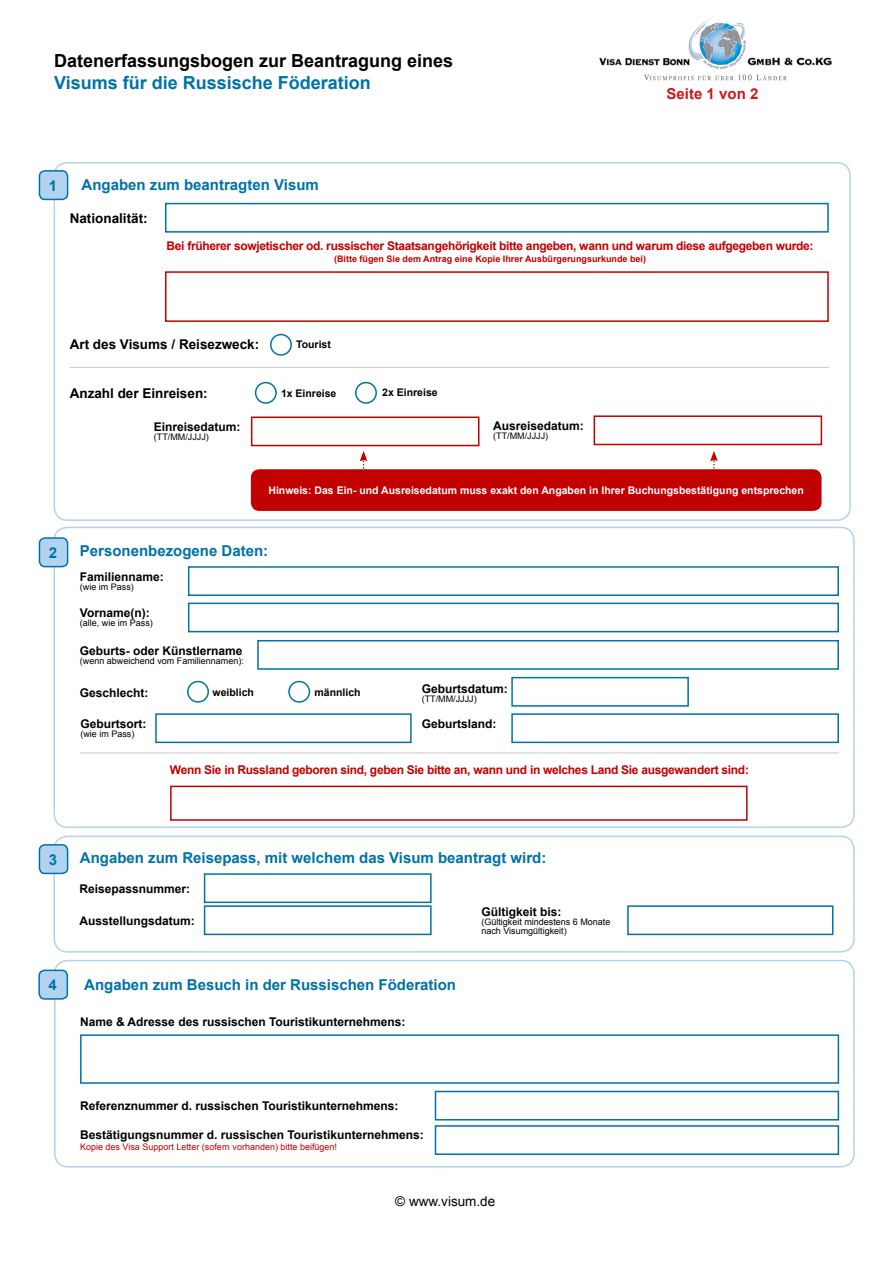
<style>
.page{position:relative;width:893px;height:1263px;background:#fff}
.page>*{position:absolute;margin:0;border:0;box-sizing:border-box;transform-origin:0 0}
.t1{font:700 18px "Arial";color:#000}
.t2{font:700 18px "Arial";color:#0072a6}
.t3{font:700 15px "Arial";color:#0072a6}
.t4{font:700 15px "Arial";color:#cd171a}
.t5{font:700 13.5px "Arial";color:#000}
.t6{font:13.5px "Arial";color:#000}
.t7{font:700 12px "Arial";color:#000}
.t8{font:700 12px "Arial";letter-spacing:-.025em;color:#c10000}
.t9{font:700 10.5px "Arial";color:#fff}
.t10{font:700 10.5px "Arial";color:#000}
.t11{font:9px/9px "Arial";color:#000}
.t12{font:700 9px "Arial";color:#c10000}
.t13{font:9px "Arial";color:#c10000}
</style>
<div class="page">
<img style="left:599px;top:18px;width:233px;height:63px">
<div style="left:54px;top:162px;width:797px;height:359px;border:2px solid #b1d3ef;border-radius:13px"></div>
<div style="left:39px;top:171px;width:29px;height:28px;background:#b1d3ef;border-radius:6px"></div>
<div style="left:39px;top:170px;width:29px;height:30px;border:2px solid #0072a6;border-radius:6px"></div>
<div style="left:270px;top:334px;width:22px;height:22px;border:2px solid #0072a6;border-radius:50%"></div>
<div style="left:255px;top:382px;width:22px;height:22px;border:2px solid #0072a6;border-radius:50%"></div>
<div style="left:355px;top:382px;width:22px;height:22px;border:2px solid #0072a6;border-radius:50%"></div>
<div style="left:594px;top:415px;width:228px;height:30px;background:#fff;border:2px solid #c10000"></div>
<hr style="left:70px;top:367px;width:759px;height:1px;background:#c8c8c8">
<div style="left:251px;top:416px;width:228px;height:30px;background:#fff;border:2px solid #c10000"></div>
<svg style="left:360px;top:451px;width:7px;height:18px"></svg>
<svg style="left:710px;top:451px;width:8px;height:18px"></svg>
<div style="left:54px;top:527px;width:801px;height:301px;border:2px solid #b1d3ef;border-radius:13px"></div>
<div style="left:39px;top:538px;width:29px;height:29px;background:#b1d3ef;border-radius:6px"></div>
<div style="left:39px;top:537px;width:29px;height:30px;border:2px solid #0072a6;border-radius:6px"></div>
<div style="left:188px;top:566px;width:651px;height:30px;background:#fff;border:2px solid #0072a6"></div>
<div style="left:188px;top:603px;width:651px;height:29px;background:#fff;border:2px solid #0072a6"></div>
<div style="left:257px;top:640px;width:582px;height:30px;background:#fff;border:2px solid #0072a6"></div>
<hr style="left:80px;top:752px;width:759px;height:1px;background:#c8c8c8">
<div style="left:54px;top:836px;width:801px;height:116px;border:2px solid #b1d3ef;border-radius:13px"></div>
<div style="left:39px;top:845px;width:29px;height:28px;background:#b1d3ef;border-radius:6px"></div>
<div style="left:39px;top:844px;width:29px;height:30px;border:2px solid #0072a6;border-radius:6px"></div>
<div style="left:204px;top:873px;width:228px;height:30px;background:#fff;border:2px solid #0072a6"></div>
<div style="left:204px;top:905px;width:228px;height:30px;background:#fff;border:2px solid #0072a6"></div>
<div style="left:627px;top:905px;width:206px;height:30px;background:#fff;border:2px solid #0072a6"></div>
<div style="left:54px;top:960px;width:801px;height:207px;border:2px solid #b1d3ef;border-radius:13px"></div>
<div style="left:80px;top:1034px;width:759px;height:50px;background:#fff;border:2px solid #0072a6"></div>
<div style="left:435px;top:1091px;width:404px;height:29px;background:#fff;border:2px solid #0072a6"></div>
<div style="left:435px;top:1125px;width:404px;height:30px;background:#fff;border:2px solid #0072a6"></div>
<div style="left:39px;top:970px;width:28px;height:29px;background:#b1d3ef;border-radius:6px"></div>
<div style="left:38px;top:969px;width:30px;height:31px;border:2px solid #0072a6;border-radius:6px"></div>
<div style="left:251px;top:469px;width:570px;height:42px;background:#c10000;border-radius:9px"></div>
<div style="left:155px;top:713px;width:257px;height:30px;background:#fff;border:2px solid #0072a6"></div>
<div style="left:511px;top:713px;width:328px;height:30px;background:#fff;border:2px solid #0072a6"></div>
<div style="left:187px;top:681px;width:22px;height:22px;border:2px solid #0072a6;border-radius:50%"></div>
<div style="left:288px;top:681px;width:22px;height:22px;border:2px solid #0072a6;border-radius:50%"></div>
<div style="left:511px;top:677px;width:178px;height:30px;background:#fff;border:2px solid #0072a6"></div>
<div style="left:165px;top:203px;width:664px;height:30px;background:#fff;border:2px solid #0072a6"></div>
<div style="left:165px;top:271px;width:664px;height:51px;background:#fff;border:2px solid #c10000"></div>
<div style="left:170px;top:786px;width:577px;height:35px;background:#fff;border:2px solid #c10000"></div>
<h1 class="t1" style="left:54px;top:48px;width:401px">Datenerfassungsbogen zur Beantragung eines</h1>
<h1 class="t2" style="left:54px;top:70px;width:318px">Visums für die Russische Föderation</h1>
<p class="t3" style="left:49px;top:175px;width:10px">1</p>
<p class="t3" style="left:82px;top:174px;width:239px">Angaben zum beantragten Visum</p>
<p class="t5" style="left:70px;top:208px;width:80px">Nationalität:</p>
<p class="t4" style="left:667px;top:83px;width:93px">Seite 1 von 2</p>
<p class="t8" style="left:167px;top:237px;width:648px">Bei früherer sowjetischer od. russischer Staatsangehörigkeit bitte angeben, wann und warum diese aufgegeben wurde:</p>
<p class="t12" style="left:334px;top:253px;width:313px">(Bitte fügen Sie dem Antrag eine Kopie Ihrer Ausbürgerungsurkunde bei)</p>
<p class="t5" style="left:70px;top:335px;width:191px">Art des Visums / Reisezweck:</p>
<p class="t10" style="left:296px;top:337px;width:36px">Tourist</p>
<p class="t5" style="left:70px;top:384px;width:140px">Anzahl der Einreisen:</p>
<p class="t10" style="left:281px;top:386px;width:57px">1x Einreise</p>
<p class="t10" style="left:382px;top:385px;width:57px">2x Einreise</p>
<p class="t7" style="left:154px;top:419px;width:88px">Einreisedatum:</p>
<p class="t11" style="left:154px;top:433px;width:56px">(TT/MM/JJJJ)</p>
<p class="t7" style="left:493px;top:417px;width:92px">Ausreisedatum:</p>
<p class="t11" style="left:493px;top:431px;width:56px">(TT/MM/JJJJ)</p>
<p class="t9" style="left:268px;top:483px;width:537px">Hinweis: Das Ein- und Ausreisedatum muss exakt den Angaben in Ihrer Buchungsbestätigung entsprechen</p>
<p class="t3" style="left:49px;top:542px;width:10px">2</p>
<p class="t3" style="left:80px;top:540px;width:190px">Personenbezogene Daten:</p>
<p class="t7" style="left:80px;top:568px;width:86px">Familienname:</p>
<p class="t11" style="left:80px;top:582px;width:55px">(wie im Pass)</p>
<p class="t7" style="left:80px;top:604px;width:71px">Vorname(n):</p>
<p class="t11" style="left:80px;top:618px;width:75px">(alle, wie im Pass)</p>
<p class="t7" style="left:80px;top:642px;width:164px">Geburts- oder Künstlername</p>
<p class="t11" style="left:80px;top:656px;width:166px">(wenn abweichend vom Familiennamen):</p>
<p class="t7" style="left:80px;top:684px;width:70px">Geschlecht:</p>
<p class="t10" style="left:213px;top:684px;width:43px">weiblich</p>
<p class="t10" style="left:315px;top:684px;width:48px">männlich</p>
<p class="t7" style="left:422px;top:680px;width:88px">Geburtsdatum:</p>
<p class="t11" style="left:422px;top:694px;width:56px">(TT/MM/JJJJ)</p>
<p class="t7" style="left:80px;top:715px;width:67px">Geburtsort:</p>
<p class="t11" style="left:80px;top:729px;width:55px">(wie im Pass)</p>
<p class="t7" style="left:422px;top:715px;width:76px">Geburtsland:</p>
<p class="t8" style="left:170px;top:761px;width:580px">Wenn Sie in Russland geboren sind, geben Sie bitte an, wann und in welches Land Sie ausgewandert sind:</p>
<p class="t3" style="left:49px;top:849px;width:10px">3</p>
<p class="t3" style="left:80px;top:847px;width:468px">Angaben zum Reisepass, mit welchem das Visum beantragt wird:</p>
<p class="t7" style="left:80px;top:880px;width:112px">Reisepassnummer:</p>
<p class="t7" style="left:80px;top:912px;width:117px">Ausstellungsdatum:</p>
<p class="t7" style="left:481px;top:903px;width:82px">Gültigkeit bis:</p>
<p class="t11" style="left:481px;top:917px;width:131px">(Gültigkeit mindestens 6 Monate nach Visumgültigkeit)</p>
<p class="t3" style="left:49px;top:974px;width:10px">4</p>
<p class="t3" style="left:84px;top:974px;width:373px">Angaben zum Besuch in der Russischen Föderation</p>
<p class="t7" style="left:80px;top:1013px;width:327px">Name &amp; Adresse des russischen Touristikunternehmens:</p>
<p class="t7" style="left:80px;top:1097px;width:320px">Referenznummer d. russischen Touristikunternehmens:</p>
<p class="t7" style="left:80px;top:1126px;width:345px">Bestätigungsnummer d. russischen Touristikunternehmens:</p>
<p class="t13" style="left:80px;top:1140px;width:258px">Kopie des Visa Support Letter (sofern vorhanden) bitte beifügen!</p>
<p class="t6" style="left:395px;top:1192px;width:101px">© www.visum.de</p>
</div>
